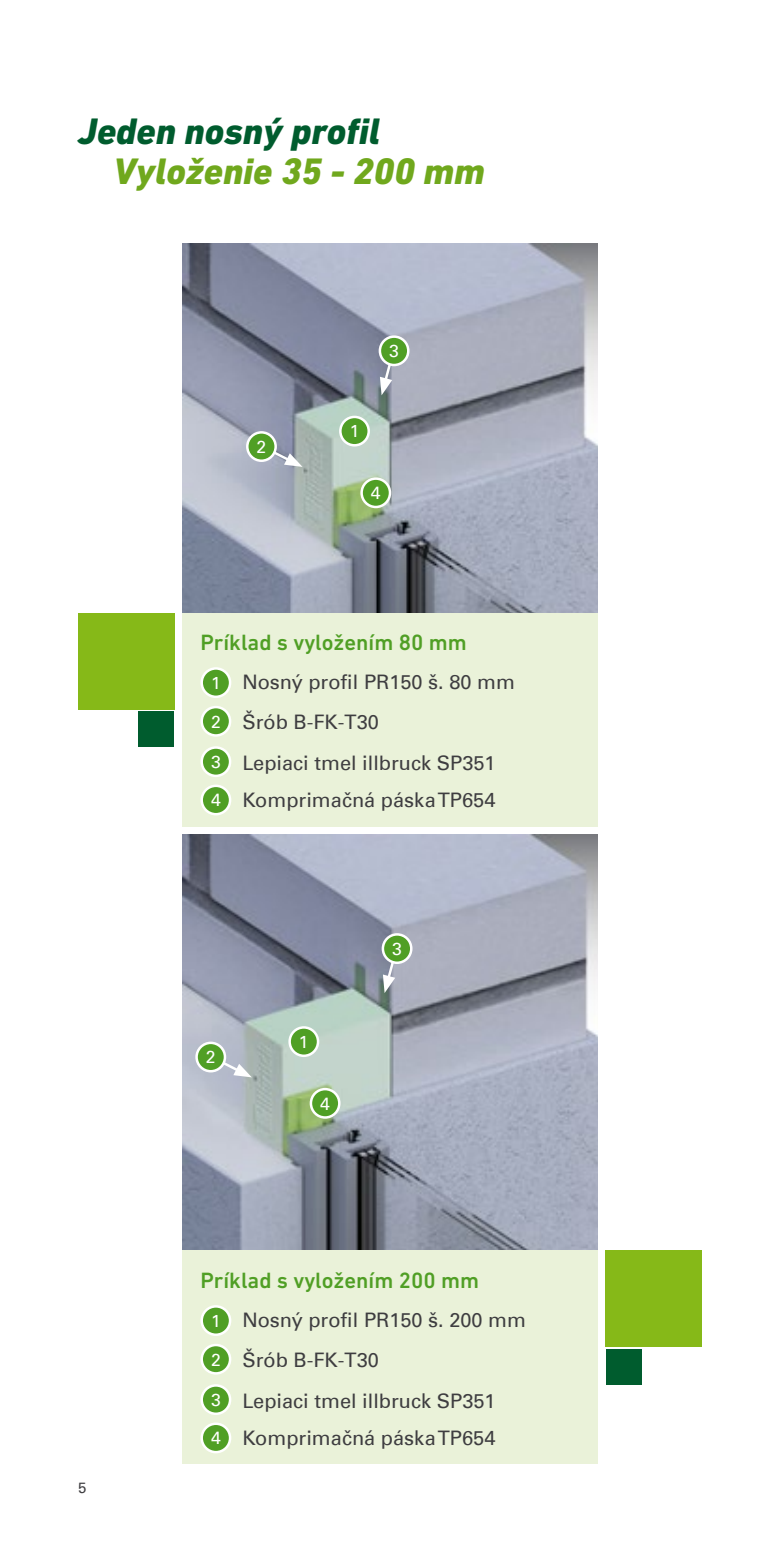
<style>
.page{position:relative;width:780px;height:1560px;background:#fff}
.page>*{position:absolute;margin:0;border:0;box-sizing:border-box;transform-origin:0 0}
.t1{font:italic 800 37.5px "DIN Next W1 G";color:#70a81d}
.t2{font:italic 800 37.5px "DIN Next W1 G";color:#005c2e}
.t3{font:500 22.5px "DIN Next W1 G";color:#509f25}
.t4{font:20px/40.5px "Univers Com 55 Roman";color:#3e3d40}
.t5{font:17.5px/38.2px "Univers Com 55 Roman";color:#fff}
.t6{font:15px "Univers Com 55 Roman";color:#3e3d40}
</style>
<div class="page">
<img style="left:182px;top:243px;width:416px;height:370px">
<img style="left:182px;top:834px;width:416px;height:416px">
<div style="left:182px;top:613px;width:416px;height:213px;background:#eaf2d9"></div>
<svg style="left:340px;top:417px;width:29px;height:28px"></svg>
<div style="left:339px;top:415px;width:31px;height:31px;border:2px solid #fff;border-radius:50%"></div>
<svg style="left:361px;top:478px;width:29px;height:29px"></svg>
<div style="left:360px;top:477px;width:31px;height:31px;border:2px solid #fff;border-radius:50%"></div>
<div style="left:247px;top:432px;width:29px;height:28px;background:#509f25;border-radius:50%"></div>
<div style="left:246px;top:431px;width:31px;height:31px;border:2px solid #fff;border-radius:50%"></div>
<div style="left:380px;top:336px;width:28px;height:29px;background:#509f25;border-radius:50%"></div>
<div style="left:378px;top:335px;width:31px;height:31px;border:2px solid #fff;border-radius:50%"></div>
<svg style="left:271px;top:449px;width:31px;height:18px"></svg>
<svg style="left:380px;top:361px;width:13px;height:34px"></svg>
<div style="left:202px;top:668px;width:28px;height:28px;background:#509f25;border-radius:50%"></div>
<div style="left:200px;top:667px;width:31px;height:31px;border:2px solid #fff;border-radius:50%"></div>
<div style="left:202px;top:707px;width:28px;height:28px;background:#509f25;border-radius:50%"></div>
<div style="left:200px;top:705px;width:31px;height:31px;border:2px solid #fff;border-radius:50%"></div>
<div style="left:202px;top:747px;width:28px;height:28px;background:#509f25;border-radius:50%"></div>
<div style="left:200px;top:746px;width:31px;height:31px;border:2px solid #fff;border-radius:50%"></div>
<svg style="left:202px;top:785px;width:28px;height:29px"></svg>
<div style="left:200px;top:784px;width:31px;height:31px;border:2px solid #fff;border-radius:50%"></div>
<div style="left:182px;top:1250px;width:416px;height:213px;background:#eaf2d9"></div>
<div style="left:202px;top:1306px;width:28px;height:28px;background:#509f25;border-radius:50%"></div>
<div style="left:200px;top:1304px;width:31px;height:31px;border:2px solid #fff;border-radius:50%"></div>
<svg style="left:202px;top:1344px;width:28px;height:29px"></svg>
<div style="left:200px;top:1343px;width:31px;height:31px;border:2px solid #fff;border-radius:50%"></div>
<div style="left:202px;top:1385px;width:28px;height:28px;background:#509f25;border-radius:50%"></div>
<div style="left:200px;top:1383px;width:31px;height:31px;border:2px solid #fff;border-radius:50%"></div>
<div style="left:202px;top:1423px;width:28px;height:28px;background:#509f25;border-radius:50%"></div>
<div style="left:200px;top:1422px;width:31px;height:31px;border:2px solid #fff;border-radius:50%"></div>
<div style="left:289px;top:1027px;width:29px;height:28px;background:#509f25;border-radius:50%"></div>
<div style="left:288px;top:1026px;width:31px;height:30px;border:2px solid #fff;border-radius:50%"></div>
<svg style="left:311px;top:1088px;width:28px;height:29px"></svg>
<div style="left:309px;top:1087px;width:31px;height:31px;border:2px solid #fff;border-radius:50%"></div>
<svg style="left:196px;top:1042px;width:29px;height:29px"></svg>
<div style="left:195px;top:1041px;width:31px;height:31px;border:2px solid #fff;border-radius:50%"></div>
<div style="left:383px;top:934px;width:28px;height:28px;background:#509f25;border-radius:50%"></div>
<div style="left:381px;top:933px;width:31px;height:30px;border:2px solid #fff;border-radius:50%"></div>
<svg style="left:220px;top:1059px;width:32px;height:18px"></svg>
<svg style="left:383px;top:959px;width:13px;height:34px"></svg>
<div style="left:78px;top:613px;width:96px;height:96px;background:#86b918"></div>
<div style="left:606px;top:1250px;width:96px;height:96px;background:#86b918"></div>
<div style="left:139px;top:711px;width:35px;height:35px;background:#005c2e"></div>
<div style="left:606px;top:1348px;width:35px;height:35px;background:#005c2e"></div>
<h1 class="t2" style="left:78px;top:109px;width:304px">Jeden nosný profil</h1>
<h1 class="t1" style="left:113px;top:149px;width:373px">Vyloženie 35 - 200 mm</h1>
<p class="t5" style="left:256px;top:427px;width:11px">2</p>
<p class="t5" style="left:389px;top:332px;width:11px">3</p>
<p class="t5" style="left:349px;top:412px;width:11px">1</p>
<p class="t5" style="left:371px;top:474px;width:11px">4</p>
<p class="t3" style="left:200px;top:629px;width:268px">Príklad s vyložením 80 mm</p>
<p class="t5" style="left:211px;top:663px;width:11px">1</p>
<p class="t5" style="left:211px;top:702px;width:11px">2</p>
<p class="t5" style="left:211px;top:742px;width:11px">3<br>4</p>
<p class="t4" style="left:242px;top:661px;width:274px">Nosný profil PR150 š. 80 mm<br>Šrób B-FK-T30<br>Lepiaci tmel illbruck SP351</p>
<p class="t4" style="left:242px;top:779px;width:255px">Komprimačná páska TP654</p>
<p class="t5" style="left:206px;top:1037px;width:11px">2</p>
<p class="t5" style="left:299px;top:1022px;width:11px">1</p>
<p class="t5" style="left:320px;top:1084px;width:11px">4</p>
<p class="t5" style="left:392px;top:929px;width:11px">3</p>
<p class="t6" style="left:78px;top:1478px;width:10px">5</p>
<p class="t3" style="left:200px;top:1267px;width:280px">Príklad s vyložením 200 mm</p>
<p class="t5" style="left:211px;top:1301px;width:11px">1</p>
<p class="t5" style="left:211px;top:1339px;width:11px">2</p>
<p class="t5" style="left:211px;top:1380px;width:11px">3<br>4</p>
<p class="t4" style="left:242px;top:1299px;width:285px">Nosný profil PR150 š. 200 mm<br>Šrób B-FK-T30<br>Lepiaci tmel illbruck SP351</p>
<p class="t4" style="left:242px;top:1417px;width:255px">Komprimačná páska TP654</p>
</div>
